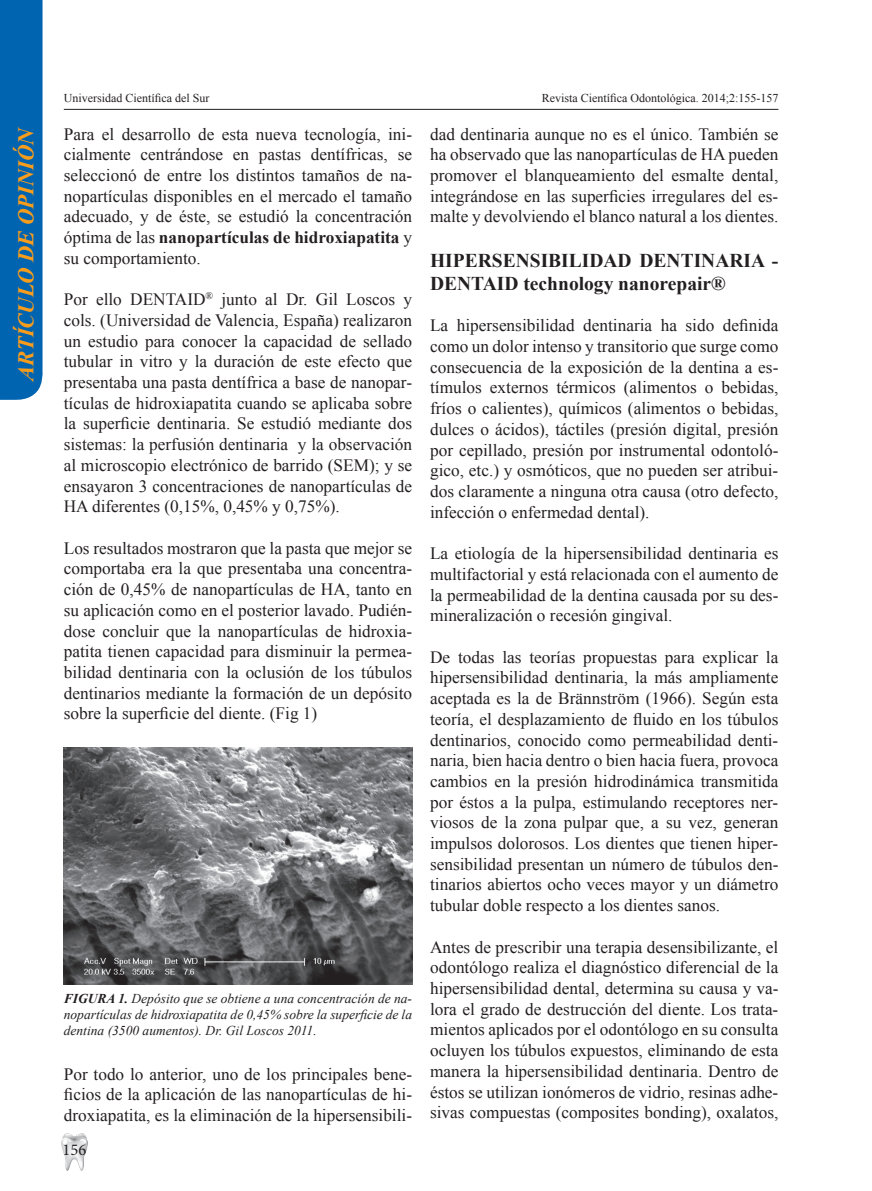
<style>
.page{position:relative;width:872px;height:1191px;background:#fff}
.page>*{position:absolute;margin:0;border:0;box-sizing:border-box;transform-origin:0 0}
.t1{font:italic 700 22.5px "Times New Roman";color:#f89c1c}
.t2{font:700 19.5px/23.4px "Times New Roman";color:#231f20}
.t3{font:17.25px/20.7px "Times New Roman";color:#231f20;text-align:justify}
.t4{font:16.5px "Minion Pro";color:#231f20}
.t5{font:italic 13.5px/16.2px "Times New Roman";color:#231f20;text-align:justify}
.t6{font:12px "Times New Roman";color:#231f20}
.s1{font-weight:700}
</style>
<div class="page">
<img style="left:61px;top:1133px;width:26px;height:37px">
<div style="left:0;top:0;width:43px;height:400px;background:#0164b1"></div>
<div style="left:12px;top:125px;width:28px;height:242px;background:#0164b1"></div>
<hr style="left:64px;top:109px;width:714px;height:1px;background:#231f20">
<img style="left:64px;top:747px;width:348px;height:237px">
<p class="t6" style="left:64px;top:90px;width:147px">Universidad Científica del Sur</p>
<p class="t6" style="left:541px;top:90px;width:238px">Revista Científica Odontológica. 2014;2:155-157</p>
<h1 class="t1" style="left:10px;top:381px;width:257px;rotate:-90deg">ARTÍCULO DE OPINIÓN</h1>
<h1 class="t1" style="left:10px;top:356px;width:232px;rotate:-90deg">ARTÍCULO ORIGINAL</h1>
<p class="t3" style="left:64px;top:123px;width:350px">Para el desarrollo de esta nueva tecnología, ini&shy;cialmente centrándose en pastas dentífricas, se seleccionó de entre los distintos tamaños de na&shy;nopartículas disponibles en el mercado el tamaño adecuado, y de éste, se estudió la concentración óptima de las <span class="s1">nanopartículas de hidroxiapatita</span> y su comportamiento.</p>
<p class="t3" style="left:64px;top:289px;width:350px">Por ello DENTAID<sup>®</sup> junto al Dr. Gil Loscos y cols. (Universidad de Valencia, España) realizaron un estudio para conocer la capacidad de sellado tubular in vitro y la duración de este efecto que presentaba una pasta dentífrica a base de nanopar&shy;tículas de hidroxiapatita cuando se aplicaba sobre la superficie dentinaria. Se estudió mediante dos sistemas: la perfusión dentinaria y la observación al microscopio electrónico de barrido (SEM); y se ensayaron 3 concentraciones de nanopartículas de HA diferentes (0,15%, 0,45% y 0,75%).</p>
<p class="t3" style="left:64px;top:537px;width:350px">Los resultados mostraron que la pasta que mejor se comportaba era la que presentaba una concentra&shy;ción de 0,45% de nanopartículas de HA, tanto en su aplicación como en el posterior lavado. Pudién&shy;dose concluir que la nanopartículas de hidroxia&shy;patita tienen capacidad para disminuir la permea&shy;bilidad dentinaria con la oclusión de los túbulos dentinarios mediante la formación de un depósito sobre la superficie del diente. (Fig 1)</p>
<p class="t5" style="left:64px;top:989px;width:350px"><span class="s1">FIGURA 1.</span> Depósito que se obtiene a una concentración de na&shy;nopartículas de hidroxiapatita de 0,45% sobre la superficie de la dentina (3500 aumentos). Dr. Gil Loscos 2011.</p>
<p class="t3" style="left:64px;top:1063px;width:350px">Por todo lo anterior, uno de los principales bene&shy;ficios de la aplicación de las nanopartículas de hi&shy;droxiapatita, es la eliminación de la hipersensibili-</p>
<p class="t4" style="left:63px;top:1138px;width:25px">156</p>
<p class="t3" style="left:430px;top:123px;width:350px">dad dentinaria aunque no es el único. También se ha observado que las nanopartículas de HA pueden promover el blanqueamiento del esmalte dental, integrándose en las superficies irregulares del es&shy;malte y devolviendo el blanco natural a los dientes.</p>
<p class="t2" style="left:430px;top:248px;width:350px">HIPERSENSIBILIDAD DENTINARIA -<br>DENTAID technology nanorepair®</p>
<p class="t3" style="left:430px;top:315px;width:350px">La hipersensibilidad dentinaria ha sido definida como un dolor intenso y transitorio que surge como consecuencia de la exposición de la dentina a es&shy;tímulos externos térmicos (alimentos o bebidas, fríos o calientes), químicos (alimentos o bebidas, dulces o ácidos), táctiles (presión digital, presión por cepillado, presión por instrumental odontoló&shy;gico, etc.) y osmóticos, que no pueden ser atribui&shy;dos claramente a ninguna otra causa (otro defecto, infección o enfermedad dental).</p>
<p class="t3" style="left:430px;top:543px;width:350px">La etiología de la hipersensibilidad dentinaria es multifactorial y está relacionada con el aumento de la permeabilidad de la dentina causada por su des&shy;mineralización o recesión gingival.</p>
<p class="t3" style="left:430px;top:646px;width:350px">De todas las teorías propuestas para explicar la hipersensibilidad dentinaria, la más ampliamente aceptada es la de Brännström (1966). Según esta teoría, el desplazamiento de fluido en los túbulos dentinarios, conocido como permeabilidad denti&shy;naria, bien hacia dentro o bien hacia fuera, provoca cambios en la presión hidrodinámica transmitida por éstos a la pulpa, estimulando receptores ner&shy;viosos de la zona pulpar que, a su vez, generan impulsos dolorosos. Los dientes que tienen hiper&shy;sensibilidad presentan un número de túbulos den&shy;tinarios abiertos ocho veces mayor y un diámetro tubular doble respecto a los dientes sanos.</p>
<p class="t3" style="left:430px;top:936px;width:350px">Antes de prescribir una terapia desensibilizante, el odontólogo realiza el diagnóstico diferencial de la hipersensibilidad dental, determina su causa y va&shy;lora el grado de destrucción del diente. Los trata&shy;mientos aplicados por el odontólogo en su consulta ocluyen los túbulos expuestos, eliminando de esta manera la hipersensibilidad dentinaria. Dentro de éstos se utilizan ionómeros de vidrio, resinas adhe&shy;sivas compuestas (composites bonding), oxalatos,</p>
</div>
